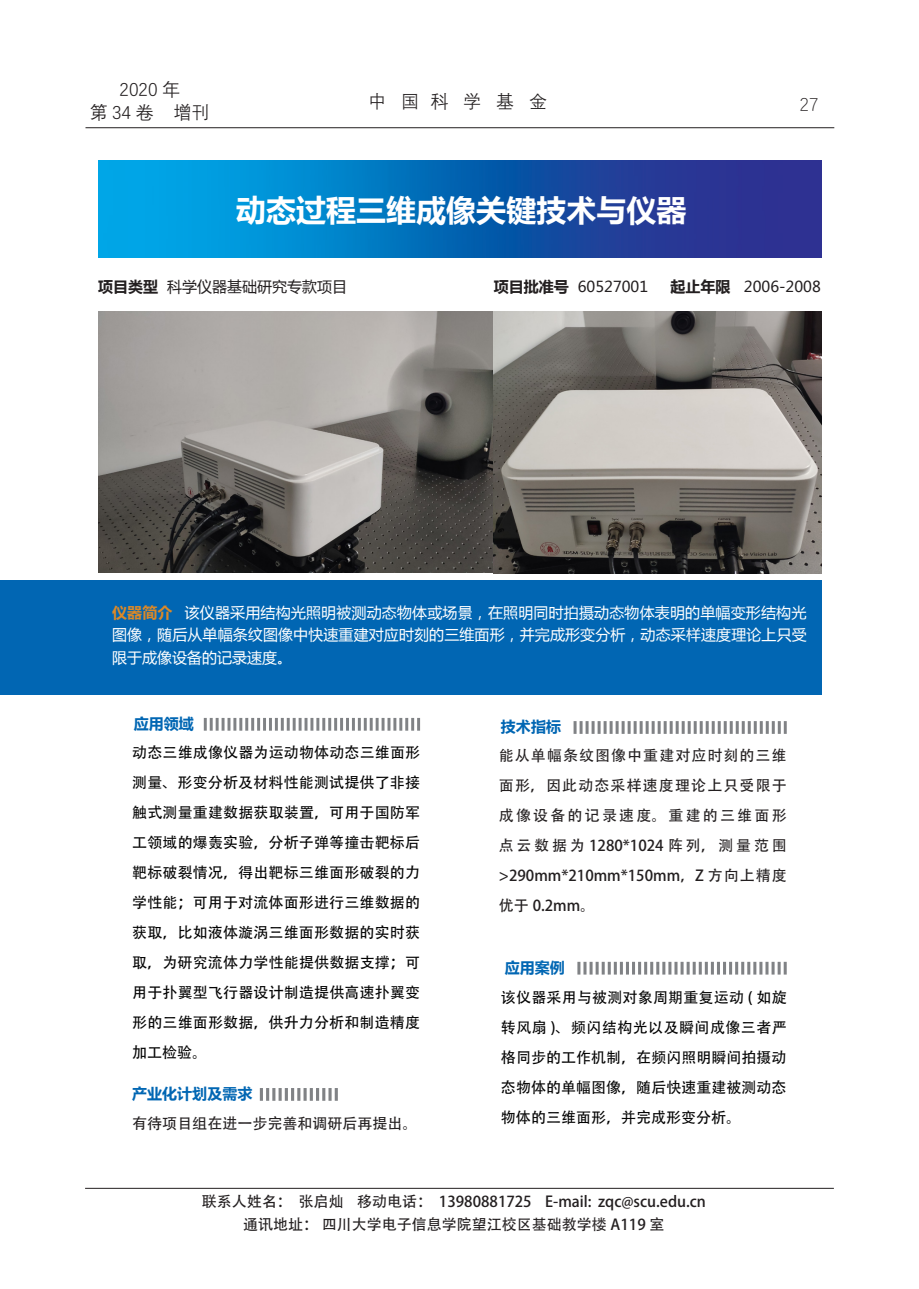
<style>
.page{position:relative;width:919px;height:1289px;background:#fff}
.page>*{position:absolute;margin:0;border:0;box-sizing:border-box;transform-origin:0 0}
.t1{font:700 30px "Microsoft Ya Hei";color:#fff}
.t2{font:18px/22.5px "Deng Xian";color:#231f20;text-align:center}
.t3{font:300 18px "Deng Xian";color:#231f20}
.t4{font:15px/30px "Adobe Heiti Std";color:#030303;text-align:justify}
.t5{font:15px/30px "Adobe Heiti Std";color:#231f20;text-align:justify}
.t6{font:15px/22.5px "Microsoft Ya Hei";letter-spacing:.005em;color:#fff;text-align:justify}
.t7{font:15px "Microsoft Ya Hei";color:#231f20}
.t8{font:700 15px "Microsoft Ya Hei";color:#0166b3}
.s1{font-weight:700}
.s2{font-weight:700;color:#dc8927}
</style>
<div class="page">
<hr style="left:85px;top:1187px;width:748px;height:1px;background:#231f20">
<hr style="left:85px;top:127px;width:749px;height:1px;background:#231f20">
<div style="left:0;top:580px;width:821px;height:114px;background:#0166b3"></div>
<img style="left:98px;top:311px;width:396px;height:261px">
<img style="left:494px;top:311px;width:327px;height:262px">
<svg style="left:204px;top:718px;width:216px;height:12px"></svg>
<svg style="left:573px;top:721px;width:213px;height:13px"></svg>
<svg style="left:577px;top:961px;width:209px;height:13px"></svg>
<svg style="left:260px;top:1088px;width:78px;height:12px"></svg>
<img style="left:99px;top:160px;width:722px;height:98px">
<p class="t2" style="left:90px;top:78px;width:121px">2020 年<br>第 34 卷 增刊</p>
<p class="t2" style="left:368px;top:90px;width:180px">中 国 科 学 基 金</p>
<p class="t3" style="left:799px;top:93px;width:20px">27</p>
<h1 class="t1" style="left:236px;top:189px;width:452px">动态过程三维成像关键技术与仪器</h1>
<p class="t7" style="left:98px;top:277px;width:250px"><span class="s1">项目类型</span> 科学仪器基础研究专款项目</p>
<p class="t7" style="left:494px;top:277px;width:156px"><span class="s1">项目批准号</span> 60527001</p>
<p class="t7" style="left:670px;top:277px;width:152px"><span class="s1">起止年限</span> 2006-2008</p>
<p class="t6" style="left:112px;top:600px;width:696px"><span class="s2">仪器简介</span> 该仪器采用结构光照明被测动态物体或场景，在照明同时拍摄动态物体表明的单幅变形结构光图像，随后从单幅条纹图像中快速重建对应时刻的三维面形，并完成形变分析，动态采样速度理论上只受限于成像设备的记录速度。</p>
<p class="t8" style="left:134px;top:713px;width:62px">应用领域</p>
<p class="t8" style="left:501px;top:716px;width:61px">技术指标</p>
<p class="t4" style="left:132px;top:737px;width:289px">动态三维成像仪器为运动物体动态三维面形测量、形变分析及材料性能测试提供了非接触式测量重建数据获取装置，可用于国防军工领域的爆轰实验，分析子弹等撞击靶标后靶标破裂情况，得出靶标三维面形破裂的力学性能；可用于对流体面形进行三维数据的获取，比如液体漩涡三维面形数据的实时获取，为研究流体力学性能提供数据支撑；可用于扑翼型飞行器设计制造提供高速扑翼变形的三维面形数据，供升力分析和制造精度加工检验。</p>
<p class="t8" style="left:132px;top:1082px;width:121px">产业化计划及需求</p>
<p class="t5" style="left:132px;top:1108px;width:286px">有待项目组在进一步完善和调研后再提出。</p>
<p class="t5" style="left:499px;top:741px;width:289px">能从单幅条纹图像中重建对应时刻的三维面形，因此动态采样速度理论上只受限于成像设备的记录速度。重建的三维面形点云数据为 1280*1024 阵列，测量范围&gt;290mm*210mm*150mm，Z 方向上精度优于 0.2mm。</p>
<p class="t8" style="left:505px;top:956px;width:61px">应用案例</p>
<p class="t4" style="left:501px;top:982px;width:287px">该仪器采用与被测对象周期重复运动 ( 如旋转风扇 )、频闪结构光以及瞬间成像三者严格同步的工作机制，在频闪照明瞬间拍摄动态物体的单幅图像，随后快速重建被测动态物体的三维面形，并完成形变分析。</p>
<p class="t5" style="left:202px;top:1190px;width:505px;line-height:22.5px;text-align:center">联系人姓名： 张启灿 移动电话： 13980881725 E-mail: zqc@scu.edu.cn通讯地址： 四川大学电子信息学院望江校区基础教学楼 A119 室</p>
</div>
